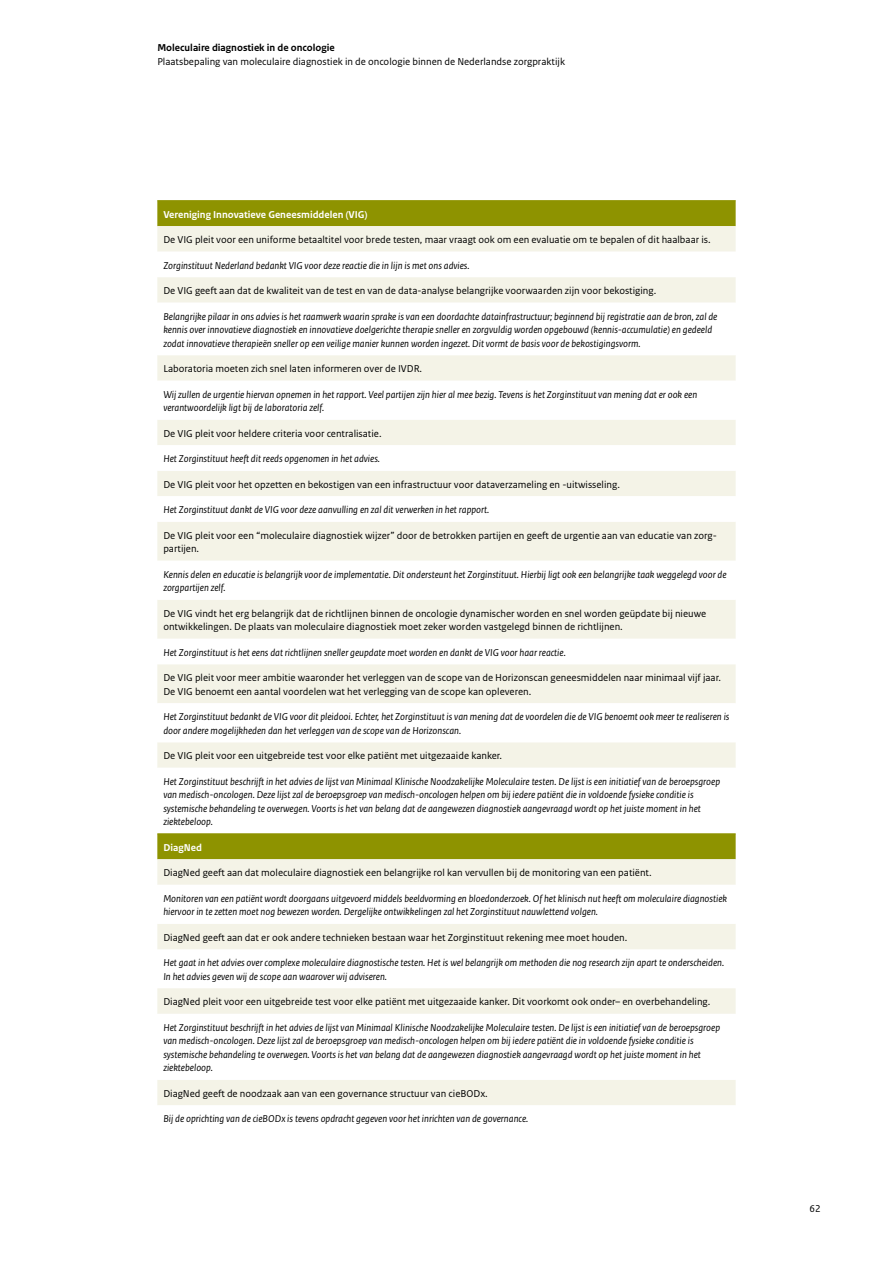
<style>
.page{position:relative;width:893px;height:1263px;background:#fff}
.page>*{position:absolute;margin:0;border:0;box-sizing:border-box;transform-origin:0 0}
.t1{font:italic 10.5px/13.5px "Rijksoverheid Sans Text";color:#000}
.t2{font:10.5px/13.5px "Rijksoverheid Sans Text";color:#000}
.t3{font:10.5px "Rijksoverheid Sans Text Regular 2";color:#000}
.t4{font:700 10.5px "Rijksoverheid Sans Text";color:#fff}
.t5{font:10.5px "Rijksoverheid Sans Text Bold 2";color:#000}
</style>
<div class="page">
<div style="left:157px;top:201px;width:579px;height:25px;background:#8e9300"></div>
<div style="left:157px;top:226px;width:579px;height:26px;background:#f4f3e7"></div>
<svg style="left:157px;top:277px;width:579px;height:828px"></svg>
<hr style="left:157px;top:200px;width:579px;height:1px;background:#8e9300">
<hr style="left:157px;top:833px;width:579px;height:1px;background:#8e9300">
<p class="t5" style="left:157px;top:42px;width:179px">Moleculaire diagnostiek in de oncologie</p>
<p class="t3" style="left:157px;top:55px;width:409px">Plaatsbepaling van moleculaire diagnostiek in de oncologie binnen de Nederlandse zorgpraktijk</p>
<p class="t4" style="left:163px;top:208px;width:206px">Vereniging Innovatieve Geneesmiddelen (VIG)</p>
<p class="t2" style="left:163px;top:233px;width:549px">De VIG pleit voor een uniforme betaaltitel voor brede testen, maar vraagt ook om een evaluatie om te bepalen of dit haalbaar is.</p>
<p class="t1" style="left:163px;top:259px;width:308px">Zorginstituut Nederland bedankt VIG voor deze reactie die in lijn is met ons advies.</p>
<p class="t2" style="left:163px;top:284px;width:494px">De VIG geeft aan dat de kwaliteit van de test en van de data-analyse belangrijke voorwaarden zijn voor bekostiging.</p>
<p class="t1" style="left:163px;top:310px;width:556px">Belangrijke pilaar in ons advies is het raamwerk waarin sprake is van een doordachte datainfrastructuur; beginnend bij registratie aan de bron, zal de kennis over innovatieve diagnostiek en innovatieve doelgerichte therapie sneller en zorgvuldig worden opgebouwd (kennis-accumulatie) en gedeeld zodat innovatieve therapieën sneller op een veilige manier kunnen worden ingezet. Dit vormt de basis voor de bekostigingsvorm.</p>
<p class="t2" style="left:163px;top:362px;width:260px">Laboratoria moeten zich snel laten informeren over de IVDR.</p>
<p class="t1" style="left:163px;top:388px;width:535px">Wij zullen de urgentie hiervan opnemen in het rapport. Veel partijen zijn hier al mee bezig. Tevens is het Zorginstituut van mening dat er ook een verantwoordelijk ligt bij de laboratoria zelf.</p>
<p class="t2" style="left:163px;top:427px;width:220px">De VIG pleit voor heldere criteria voor centralisatie.</p>
<p class="t1" style="left:163px;top:452px;width:218px">Het Zorginstituut heeft dit reeds opgenomen in het advies.</p>
<p class="t2" style="left:163px;top:478px;width:458px">De VIG pleit voor het opzetten en bekostigen van een infrastructuur voor dataverzameling en -uitwisseling.</p>
<p class="t1" style="left:163px;top:503px;width:327px">Het Zorginstituut dankt de VIG voor deze aanvulling en zal dit verwerken in het rapport.</p>
<p class="t2" style="left:163px;top:529px;width:555px">De VIG pleit voor een “moleculaire diagnostiek wijzer” door de betrokken partijen en geeft de urgentie aan van educatie van zorg&shy;partijen.</p>
<p class="t1" style="left:163px;top:568px;width:565px">Kennis delen en educatie is belangrijk voor de implementatie. Dit ondersteunt het Zorginstituut. Hierbij ligt ook een belangrijke taak weggelegd voor de zorgpartijen zelf.</p>
<p class="t2" style="left:163px;top:607px;width:544px">De VIG vindt het erg belangrijk dat de richtlijnen binnen de oncologie dynamischer worden en snel worden geüpdate bij nieuwe ontwikkelingen. De plaats van moleculaire diagnostiek moet zeker worden vastgelegd binnen de richtlijnen.</p>
<p class="t1" style="left:163px;top:646px;width:404px">Het Zorginstituut is het eens dat richtlijnen sneller geupdate moet worden en dankt de VIG voor haar reactie.</p>
<p class="t2" style="left:163px;top:671px;width:559px">De VIG pleit voor meer ambitie waaronder het verleggen van de scope van de Horizonscan geneesmiddelen naar minimaal vijf jaar.<br>De VIG benoemt een aantal voordelen wat het verlegging van de scope kan opleveren.</p>
<p class="t1" style="left:163px;top:710px;width:568px">Het Zorginstituut bedankt de VIG voor dit pleidooi. Echter, het Zorginstituut is van mening dat de voordelen die de VIG benoemt ook meer te realiseren is door andere mogelijkheden dan het verleggen van de scope van de Horizonscan.</p>
<p class="t2" style="left:163px;top:749px;width:340px">De VIG pleit voor een uitgebreide test voor elke patiënt met uitgezaaide kanker.</p>
<p class="t1" style="left:163px;top:775px;width:558px">Het Zorginstituut beschrijft in het advies de lijst van Minimaal Klinische Noodzakelijke Moleculaire testen. De lijst is een initiatief van de beroepsgroep van medisch-oncologen. Deze lijst zal de beroepsgroep van medisch-oncologen helpen om bij iedere patiënt die in voldoende fysieke conditie is systemische behandeling te overwegen. Voorts is het van belang dat de aangewezen diagnostiek aangevraagd wordt op het juiste moment in het ziektebeloop.</p>
<p class="t4" style="left:163px;top:841px;width:40px">DiagNed</p>
<p class="t2" style="left:163px;top:866px;width:490px">DiagNed geeft aan dat moleculaire diagnostiek een belangrijke rol kan vervullen bij de monitoring van een patiënt.</p>
<p class="t1" style="left:163px;top:892px;width:565px">Monitoren van een patiënt wordt doorgaans uitgevoerd middels beeldvorming en bloedonderzoek. Of het klinisch nut heeft om moleculaire diagnostiek hiervoor in te zetten moet nog bewezen worden. Dergelijke ontwikkelingen zal het Zorginstituut nauwlettend volgen.</p>
<p class="t2" style="left:163px;top:931px;width:465px">DiagNed geeft aan dat er ook andere technieken bestaan waar het Zorginstituut rekening mee moet houden.</p>
<p class="t1" style="left:163px;top:956px;width:562px">Het gaat in het advies over complexe moleculaire diagnostische testen. Het is wel belangrijk om methoden die nog research zijn apart te onderscheiden.<br>In het advies geven wij de scope aan waarover wij adviseren.</p>
<p class="t2" style="left:163px;top:995px;width:549px">DiagNed pleit voor een uitgebreide test voor elke patiënt met uitgezaaide kanker. Dit voorkomt ook onder– en overbehandeling.</p>
<p class="t1" style="left:163px;top:1021px;width:558px">Het Zorginstituut beschrijft in het advies de lijst van Minimaal Klinische Noodzakelijke Moleculaire testen. De lijst is een initiatief van de beroepsgroep van medisch-oncologen. Deze lijst zal de beroepsgroep van medisch-oncologen helpen om bij iedere patiënt die in voldoende fysieke conditie is systemische behandeling te overwegen. Voorts is het van belang dat de aangewezen diagnostiek aangevraagd wordt op het juiste moment in het ziektebeloop.</p>
<p class="t2" style="left:163px;top:1087px;width:326px">DiagNed geeft de noodzaak aan van een governance structuur van cieBODx.</p>
<p class="t1" style="left:163px;top:1112px;width:366px">Bij de oprichting van de cieBODx is tevens opdracht gegeven voor het inrichten van de governance.</p>
<p class="t2" style="left:809px;top:1202px;width:13px">62</p>
</div>
